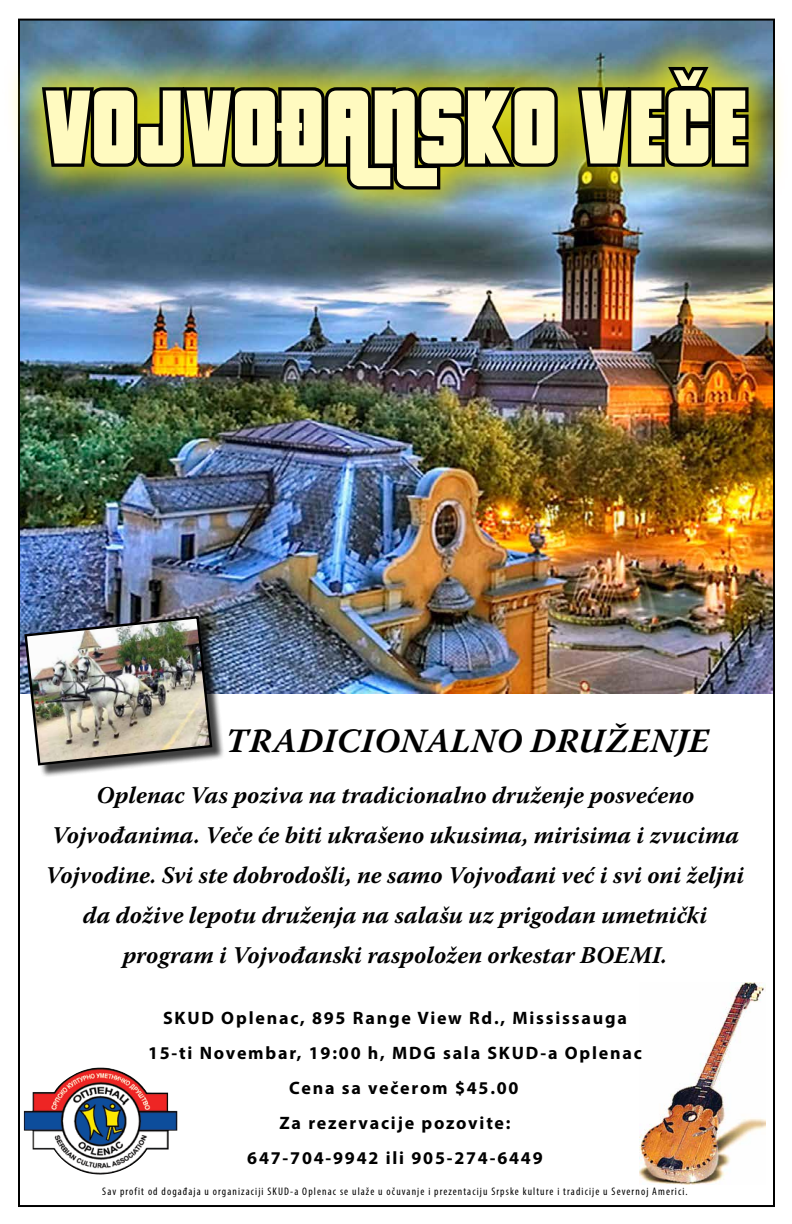
<style>
.page{position:relative;width:792px;height:1224px;background:#fff}
.page>*{position:absolute;margin:0;border:0;box-sizing:border-box;transform-origin:0 0}
.t1{font:143.8px "Pricedown";letter-spacing:.02em;color:#fffac0;scale:.75 1}
.t2{font:italic 700 34px "Warnock Pro";letter-spacing:.015em;color:#000}
.t3{font:italic 700 24px/40px "Warnock Pro";color:#000;text-align:center}
.t4{font:700 18px "Myriad Pro";letter-spacing:.1em;color:#000}
.t5{font:condensed 11px "Myriad Pro";letter-spacing:.1em;color:#000}
</style>
<div class="page">
<img style="left:639px;top:983px;width:126px;height:201px">
<img style="left:21px;top:22px;width:751px;height:672px">
<div style="left:2px;top:27px;width:787px;height:203px;background:#fff200;opacity:.75"></div>
<svg style="left:38px;top:83px;width:523px;height:112px;background:#6e7426"></svg>
<img style="left:574px;top:61px;width:178px;height:132px">
<img style="left:24px;top:1067px;width:153px;height:108px">
<div style="left:26px;top:618px;width:199px;height:160px;background:#000;opacity:.75"></div>
<img style="left:23px;top:615px;width:191px;height:152px">
<h1 class="t1" style="left:44px;top:59px;width:940px">VOJVOĐANSKO VEČE</h1>
<h2 class="t2" style="left:226px;top:721px;width:485px">tradicionalno druženje</h2>
<p class="t3" style="left:46px;top:775px;width:700px">Oplenac Vas poziva na tradicionalno druženje posvećeno Vojvođanima. Veče će biti ukrašeno ukusima, mirisima i zvucima Vojvodine. Svi ste dobrodošli, ne samo Vojvođani već i svi oni željni da dožive lepotu druženja na salašu uz prigodan umetnički program i Vojvođanski raspoložen orkestar BOEMI.</p>
<p class="t4" style="left:163px;top:1006px;width:465px">SKUD Oplenac, 895 Range View Rd., Mississauga</p>
<p class="t4" style="left:148px;top:1041px;width:495px">15-ti Novembar, 19:00 h, MDG sala SKUD-a Oplenac</p>
<p class="t4" style="left:289px;top:1076px;width:231px">Cena sa večerom $45.00</p>
<p class="t4" style="left:279px;top:1112px;width:233px">Za rezervacije pozovite:</p>
<p class="t4" style="left:247px;top:1147px;width:297px">647-704-9942 ili 905-274-6449</p>
<p class="t5" style="left:102px;top:1185px;width:587px">Sav profit od događaja u organizaciji SKUD-a Oplenac se ulaže u očuvanje i prezentaciju Srpske kulture i tradicije u Severnoj Americi.</p>
</div>
